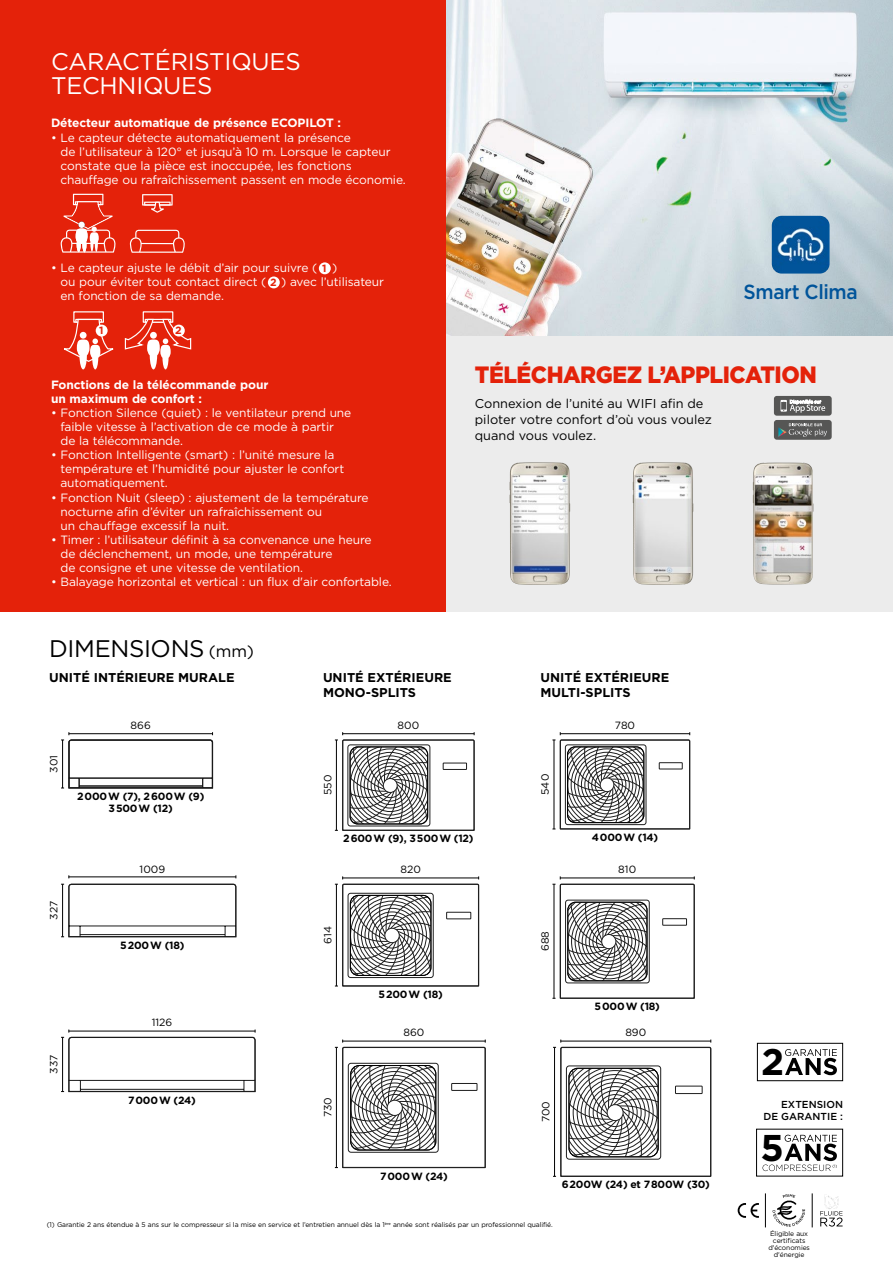
<style>
.page{position:relative;width:893px;height:1263px;background:#fff}
.page>*{position:absolute;margin:0;border:0;box-sizing:border-box;transform-origin:0 0}
.t1{font:700 37.2px "Gotham";color:#000}
.t2{font:700 37.05px "Gotham";color:#000}
.t3{font:24px/24px "Gotham";letter-spacing:-.01em;color:#fff}
.t4{font:24px "Gotham";letter-spacing:-.015em;color:#000}
.t5{font:900 23.55px "Gotham";letter-spacing:-.02em;color:#e4220a;scale:.94 1}
.t6{font:500 20.4px "Gotham";letter-spacing:-.02em;color:#00549a;scale:.94 1}
.t7{font:12.75px/15.8px "Gotham";color:#000}
.t8{font:700 12.75px/15px "Gotham";color:#000}
.t9{font:12px/14.1px "Gotham";letter-spacing:-.01em;color:#fff}
.t10{font:700 12px/14.1px "Gotham";letter-spacing:-.01em;color:#fff}
.t11{font:700 10.5px "Gotham";letter-spacing:-.02em;color:#000}
.t12{font:10.5px "Gotham";color:#000}
.t13{font:700 10.5px "Gotham";color:#e4220a}
.t14{font:500 10.2px/12px "Gotham";color:#000;text-align:right}
.t15{font:6.75px/7.1px "Gotham";letter-spacing:-.01em;color:#000;text-align:center}
.s1{font-size:16.5px}
</style>
<div class="page">
<div style="left:0;top:0;width:446px;height:612px;background:#e4220a"></div>
<div style="left:319px;top:262px;width:12px;height:12px;background:#fff;border-radius:50%"></div>
<div style="left:268px;top:276px;width:12px;height:12px;background:#fff;border-radius:50%"></div>
<img style="left:446px;top:0;width:447px;height:336px">
<div style="left:446px;top:336px;width:447px;height:276px;background:#ececec"></div>
<img style="left:509px;top:462px;width:61px;height:123px">
<img style="left:633px;top:462px;width:61px;height:123px">
<img style="left:753px;top:462px;width:60px;height:122px">
<div style="left:774px;top:396px;width:58px;height:20px;background:#565655;border-radius:3px"></div>
<svg style="left:780px;top:399px;width:46px;height:14px"></svg>
<div style="left:774px;top:420px;width:58px;height:20px;background:#565655;border-radius:3px"></div>
<svg style="left:778px;top:423px;width:49px;height:14px"></svg>
<hr style="left:765px;top:1193px;width:1px;height:34px;background:#000">
<hr style="left:812px;top:1193px;width:1px;height:34px;background:#000">
<svg style="left:738px;top:1203px;width:21px;height:15px"></svg>
<svg style="left:772px;top:1194px;width:33px;height:33px"></svg>
<svg style="left:820px;top:1195px;width:23px;height:31px"></svg>
<img style="left:772px;top:216px;width:57px;height:58px">
<svg style="left:61px;top:732px;width:152px;height:57px"></svg>
<svg style="left:73px;top:311px;width:31px;height:8px"></svg>
<svg style="left:64px;top:319px;width:50px;height:50px"></svg>
<div style="left:96px;top:325px;width:12px;height:11px;background:#fff;border-radius:50%"></div>
<svg style="left:143px;top:311px;width:30px;height:12px"></svg>
<svg style="left:124px;top:318px;width:68px;height:51px"></svg>
<div style="left:173px;top:325px;width:12px;height:11px;background:#fff;border-radius:50%"></div>
<svg style="left:61px;top:875px;width:176px;height:62px"></svg>
<svg style="left:61px;top:1029px;width:195px;height:63px"></svg>
<svg style="left:785px;top:1049px;width:52px;height:26px"></svg>
<div style="left:757px;top:1043px;width:86px;height:38px;border:1px solid #000"></div>
<svg style="left:335px;top:732px;width:140px;height:99px"></svg>
<svg style="left:335px;top:876px;width:144px;height:111px"></svg>
<svg style="left:335px;top:1039px;width:151px;height:129px"></svg>
<svg style="left:552px;top:732px;width:138px;height:98px"></svg>
<svg style="left:552px;top:876px;width:143px;height:123px"></svg>
<div style="left:756px;top:1129px;width:87px;height:47px;border:1px solid #000"></div>
<svg style="left:762px;top:1135px;width:75px;height:36px"></svg>
<svg style="left:61px;top:194px;width:55px;height:59px"></svg>
<svg style="left:130px;top:230px;width:55px;height:23px"></svg>
<svg style="left:142px;top:194px;width:31px;height:19px"></svg>
<svg style="left:553px;top:1039px;width:158px;height:138px"></svg>
<p class="t3" style="left:51px;top:49px;width:251px">CARACTÉRISTIQUES<br>TECHNIQUES</p>
<p class="t10" style="left:51px;top:116px;width:292px">Détecteur automatique de présence ECOPILOT :</p>
<p class="t9" style="left:60px;top:130px;width:347px;text-indent:-9px">• Le capteur détecte automatiquement la présence<br>de l’utilisateur à 120° et jusqu’à 10 m. Lorsque le capteur constate que la pièce est inoccupée, les fonctions chauffage ou rafraîchissement passent en mode économie.</p>
<p class="t9" style="left:51px;top:261px;width:268px">• Le capteur ajuste le débit d’air pour suivre (</p>
<p class="t13" style="left:322px;top:261px;width:6px">1</p>
<p class="t9" style="left:332px;top:261px;width:7px">)</p>
<p class="t9" style="left:60px;top:275px;width:208px">ou pour éviter tout contact direct (</p>
<p class="t13" style="left:270px;top:275px;width:8px">2</p>
<p class="t9" style="left:281px;top:275px;width:104px">) avec l’utilisateur</p>
<p class="t9" style="left:60px;top:289px;width:165px">en fonction de sa demande.</p>
<p class="t13" style="left:99px;top:324px;width:6px">1</p>
<p class="t13" style="left:175px;top:324px;width:8px">2</p>
<p class="t10" style="left:51px;top:377px;width:219px">Fonctions de la télécommande pour un maximum de confort :</p>
<p class="t9" style="left:60px;top:405px;width:292px;text-indent:-9px">• Fonction Silence (quiet) : le ventilateur prend une faible vitesse à l’activation de ce mode à partir de la télécommande.</p>
<p class="t9" style="left:60px;top:448px;width:285px;text-indent:-9px">• Fonction Intelligente (smart) : l’unité mesure la température et l’humidité pour ajuster le confort automatiquement.</p>
<p class="t9" style="left:60px;top:490px;width:310px;text-indent:-9px">• Fonction Nuit (sleep) : ajustement de la température nocturne afin d’éviter un rafraîchissement ou<br>un chauffage excessif la nuit.</p>
<p class="t9" style="left:60px;top:532px;width:313px;text-indent:-9px">• Timer : l’utilisateur définit à sa convenance une heure de déclenchement, un mode, une température<br>de consigne et une vitesse de ventilation.</p>
<p class="t9" style="left:51px;top:574px;width:342px">• Balayage horizontal et vertical : un flux d'air confortable.</p>
<p class="t6" style="left:744px;top:278px;width:123px">Smart Clima</p>
<p class="t5" style="left:475px;top:358px;width:365px">TÉLÉCHARGEZ L’APPLICATION</p>
<p class="t7" style="left:475px;top:395px;width:239px">Connexion de l’unité au WIFI afin de piloter votre confort d’où vous voulez quand vous voulez.</p>
<p class="t4" style="left:49px;top:633px;width:206px">DIMENSIONS <span class="s1">(mm)</span></p>
<p class="t8" style="left:49px;top:670px;width:187px">UNITÉ INTÉRIEURE MURALE</p>
<p class="t8" style="left:541px;top:670px;width:130px">UNITÉ EXTÉRIEURE<br>MULTI-SPLITS</p>
<p class="t8" style="left:323px;top:670px;width:130px">UNITÉ EXTÉRIEURE<br>MONO-SPLITS</p>
<p class="t12" style="left:47px;top:773px;width:19px;rotate:-90deg">301</p>
<p class="t12" style="left:131px;top:718px;width:22px">866</p>
<p class="t11" style="left:77px;top:789px;width:129px">2 000 W (7), 2 600 W (9)</p>
<p class="t11" style="left:109px;top:801px;width:66px">3 500 W (12)</p>
<p class="t12" style="left:47px;top:920px;width:20px;rotate:-90deg">327</p>
<p class="t12" style="left:140px;top:862px;width:27px">1009</p>
<p class="t11" style="left:120px;top:938px;width:66px">5 200 W (18)</p>
<p class="t12" style="left:47px;top:1074px;width:20px;rotate:-90deg">337</p>
<p class="t12" style="left:152px;top:1015px;width:22px">1126</p>
<p class="t11" style="left:128px;top:1093px;width:69px">7 000 W (24)</p>
<p class="t12" style="left:398px;top:718px;width:23px">800</p>
<p class="t12" style="left:615px;top:718px;width:22px">780</p>
<p class="t12" style="left:321px;top:795px;width:22px;rotate:-90deg">550</p>
<p class="t12" style="left:539px;top:795px;width:22px;rotate:-90deg">540</p>
<p class="t11" style="left:343px;top:832px;width:132px">2 600 W (9), 3 500 W (12)</p>
<p class="t11" style="left:592px;top:830px;width:68px">4 000 W (14)</p>
<p class="t12" style="left:400px;top:862px;width:22px">820</p>
<p class="t12" style="left:618px;top:862px;width:19px">810</p>
<p class="t12" style="left:321px;top:944px;width:19px;rotate:-90deg">614</p>
<p class="t12" style="left:539px;top:951px;width:22px;rotate:-90deg">688</p>
<p class="t11" style="left:378px;top:987px;width:66px">5 200 W (18)</p>
<p class="t11" style="left:595px;top:1000px;width:67px">5 000 W (18)</p>
<p class="t12" style="left:403px;top:1026px;width:22px">860</p>
<p class="t12" style="left:625px;top:1026px;width:22px">890</p>
<p class="t12" style="left:321px;top:1117px;width:21px;rotate:-90deg">730</p>
<p class="t12" style="left:539px;top:1122px;width:23px;rotate:-90deg">700</p>
<p class="t11" style="left:380px;top:1169px;width:69px">7 000 W (24)</p>
<p class="t11" style="left:562px;top:1178px;width:150px">6 200W (24) et 7 800W (30)</p>
<p class="t15" style="left:47px;top:1221px;width:507px">(1) Garantie 2 ans étendue à 5 ans sur le compresseur si la mise en service et l’entretien annuel dès la 1<sup>ère</sup> année sont réalisés par un professionnel qualifié.</p>
<p class="t2" style="left:761px;top:1037px;width:25px">2</p>
<p class="t14" style="left:763px;top:1099px;width:81px">EXTENSION<br>DE GARANTIE :</p>
<p class="t1" style="left:761px;top:1123px;width:25px">5</p>
<p class="t15" style="left:768px;top:1230px;width:43px">Éligible aux certificats d'économies d'énergie</p>
</div>
